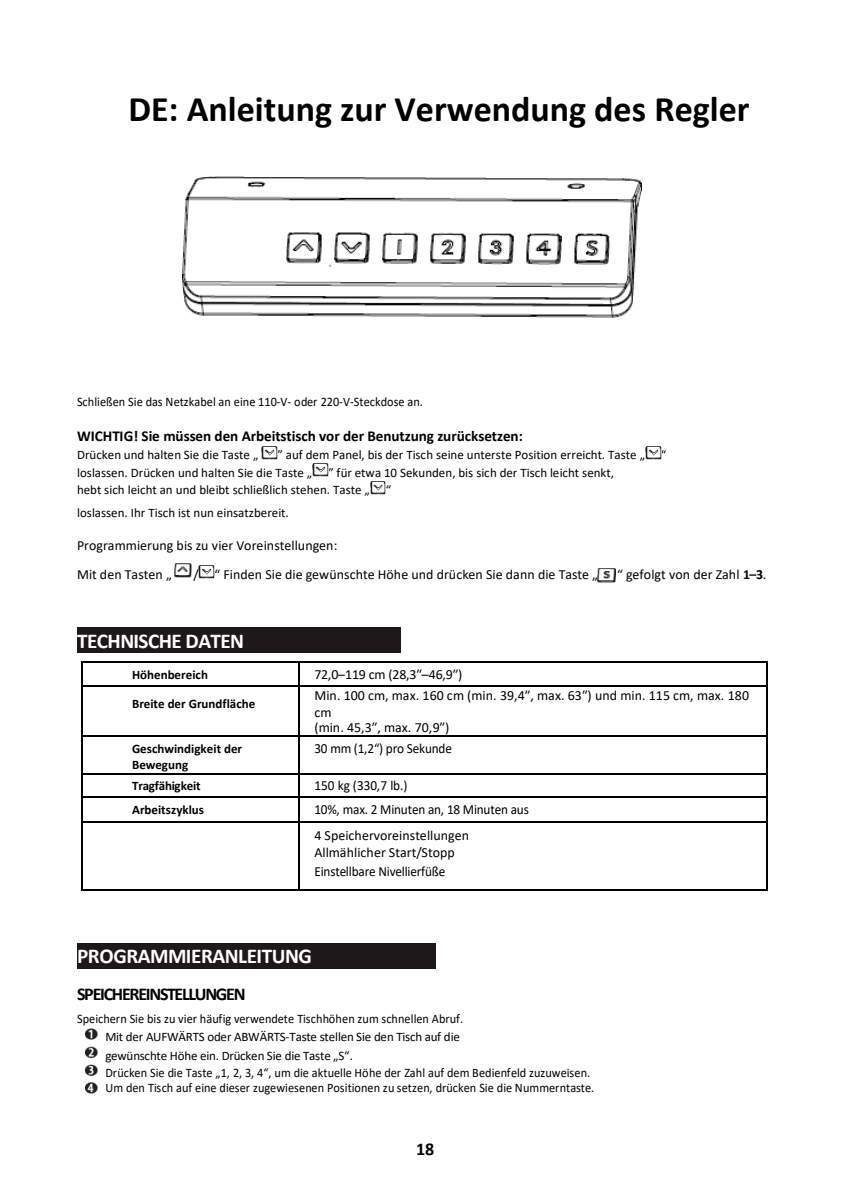
<style>
.page{position:relative;width:844px;height:1193px;background:#fff}
.page>*{position:absolute;margin:0;border:0;box-sizing:border-box;transform-origin:0 0}
.t1{font:700 36px "Calibri";color:#000}
.t2{font:700 21.2px "Calibri";letter-spacing:-.02em;color:#fff}
.t3{font:700 18px "Calibri";letter-spacing:-.07em;color:#000}
.t4{font:700 15.2px "Calibri";color:#000}
.t5{font:14px/16.8px "Calibri";color:#000}
.t6{font:14px "Calibri";color:#000;scale:.95 1}
.t7{font:13px/17.2px "Calibri";color:#000}
.t8{font:13px "Calibri";color:#000;scale:.95 1}
.t9{font:700 13px/16px "Calibri";letter-spacing:-.005em;color:#000}
.s1{font-weight:700}
</style>
<div class="page">
<img style="left:175px;top:563px;width:17px;height:14px">
<img style="left:597px;top:568px;width:17px;height:14px">
<div style="left:77px;top:627px;width:323px;height:26px;background:#1f181b"></div>
<hr style="left:83px;top:661px;width:214px;height:2px;background:#000">
<hr style="left:299px;top:661px;width:467px;height:2px;background:#000">
<hr style="left:81px;top:663px;width:2px;height:21px;background:#000">
<hr style="left:297px;top:663px;width:2px;height:21px;background:#000">
<hr style="left:766px;top:663px;width:2px;height:21px;background:#000">
<hr style="left:83px;top:684px;width:214px;height:2px;background:#000">
<hr style="left:299px;top:684px;width:467px;height:2px;background:#000">
<hr style="left:81px;top:686px;width:2px;height:49px;background:#000">
<hr style="left:297px;top:686px;width:2px;height:49px;background:#000">
<hr style="left:766px;top:686px;width:2px;height:49px;background:#000">
<hr style="left:83px;top:735px;width:214px;height:2px;background:#000">
<hr style="left:299px;top:735px;width:467px;height:2px;background:#000">
<hr style="left:81px;top:737px;width:2px;height:35px;background:#000">
<hr style="left:297px;top:737px;width:2px;height:35px;background:#000">
<hr style="left:766px;top:737px;width:2px;height:35px;background:#000">
<hr style="left:83px;top:772px;width:214px;height:2px;background:#000">
<hr style="left:299px;top:772px;width:467px;height:2px;background:#000">
<hr style="left:81px;top:774px;width:2px;height:22px;background:#000">
<hr style="left:297px;top:774px;width:2px;height:22px;background:#000">
<hr style="left:766px;top:774px;width:2px;height:22px;background:#000">
<hr style="left:83px;top:796px;width:214px;height:2px;background:#000">
<hr style="left:299px;top:796px;width:467px;height:2px;background:#000">
<hr style="left:81px;top:798px;width:2px;height:23px;background:#000">
<hr style="left:297px;top:798px;width:2px;height:23px;background:#000">
<hr style="left:766px;top:798px;width:2px;height:23px;background:#000">
<hr style="left:83px;top:821px;width:214px;height:1px;background:#000">
<hr style="left:299px;top:821px;width:467px;height:1px;background:#000">
<hr style="left:81px;top:822px;width:2px;height:66px;background:#000">
<hr style="left:83px;top:888px;width:214px;height:2px;background:#000">
<hr style="left:297px;top:822px;width:2px;height:66px;background:#000">
<hr style="left:299px;top:888px;width:467px;height:2px;background:#000">
<hr style="left:766px;top:822px;width:2px;height:66px;background:#000">
<div style="left:77px;top:942px;width:358px;height:26px;background:#1f181b"></div>
<img style="left:261px;top:446px;width:16px;height:13px">
<img style="left:645px;top:446px;width:16px;height:13px">
<img style="left:312px;top:463px;width:16px;height:13px">
<img style="left:370px;top:481px;width:15px;height:13px">
<img style="left:199px;top:565px;width:15px;height:13px">
<img style="left:182px;top:177px;width:459px;height:140px">
<img style="left:86px;top:1028px;width:11px;height:65px">
<p class="t1" style="left:128px;top:84px;width:622px">DE: Anleitung zur Verwendung des Regler</p>
<p class="t8" style="left:77px;top:392px;width:365px">Schließen Sie das Netzkabel an eine 110-V- oder 220-V-Steckdose an.</p>
<p class="t4" style="left:77px;top:425px;width:447px">WICHTIG! Sie müssen den Arbeitstisch vor der Benutzung zurücksetzen:</p>
<p class="t7" style="left:77px;top:446px;width:183px">Drücken und halten Sie die Taste „</p>
<p class="t7" style="left:77px;top:446px;width:590px;text-indent:200px">” auf dem Panel, bis der Tisch seine unterste Position erreicht. Taste „ “ loslassen. Drücken und halten Sie die Taste „ ” für etwa 10 Sekunden, bis sich der Tisch leicht senkt,</p>
<p class="t7" style="left:77px;top:478px;width:315px;line-height:23px">hebt sich leicht an und bleibt schließlich stehen. Taste „ “ loslassen. Ihr Tisch ist nun einsatzbereit.</p>
<p class="t5" style="left:77px;top:536px;width:262px">Programmierung bis zu vier Voreinstellungen:</p>
<p class="t5" style="left:77px;top:565px;width:96px">Mit den Tasten „</p>
<p class="t5" style="left:193px;top:565px;width:406px">/ “ Finden Sie die gewünschte Höhe und drücken Sie dann die Taste „</p>
<p class="t5" style="left:616px;top:565px;width:151px">“ gefolgt von der Zahl <span class="s1">1–3</span>.</p>
<p class="t2" style="left:77px;top:625px;width:168px">TECHNISCHE DATEN</p>
<p class="t9" style="left:132px;top:666px;width:77px">Höhenbereich</p>
<p class="t5" style="left:314px;top:665px;width:149px">72,0–119 cm (28,3″–46,9″)</p>
<p class="t9" style="left:132px;top:695px;width:125px">Breite der Grundfläche</p>
<p class="t5" style="left:314px;top:686px;width:436px">Min. 100 cm, max. 160 cm (min. 39,4″, max. 63″) und min. 115 cm, max. 180 cm</p>
<p class="t5" style="left:314px;top:718px;width:136px">(min. 45,3″, max. 70,9″)</p>
<p class="t9" style="left:132px;top:740px;width:111px">Geschwindigkeit der<br>Bewegung</p>
<p class="t6" style="left:314px;top:739px;width:146px">30 mm (1,2“) pro Sekunde</p>
<p class="t9" style="left:132px;top:777px;width:70px">Tragfähigkeit</p>
<p class="t6" style="left:314px;top:775px;width:99px">150 kg (330,7 lb.)</p>
<p class="t9" style="left:132px;top:801px;width:73px">Arbeitszyklus</p>
<p class="t6" style="left:314px;top:799px;width:227px">10%, max. 2 Minuten an, 18 Minuten aus</p>
<p class="t5" style="left:314px;top:826px;width:156px">4 Speichervoreinstellungen<br>Allmählicher Start/Stopp</p>
<p class="t6" style="left:314px;top:861px;width:139px">Einstellbare Nivellierfüße</p>
<p class="t2" style="left:77px;top:940px;width:236px">PROGRAMMIERANLEITUNG</p>
<h1 class="t3" style="left:77px;top:980px;width:170px">SPEICHEREINSTELLUNGEN</h1>
<p class="t8" style="left:77px;top:1009px;width:407px">Speichern Sie bis zu vier häufig verwendete Tischhöhen zum schnellen Abruf.</p>
<p class="t7" style="left:105px;top:1026px;width:355px;line-height:19.2px">Mit der AUFWÄRTS oder ABWÄRTS-Taste stellen Sie den Tisch auf die gewünschte Höhe ein. Drücken Sie die Taste „S“.</p>
<p class="t8" style="left:105px;top:1063px;width:511px">Drücken Sie die Taste „1, 2, 3, 4“, um die aktuelle Höhe der Zahl auf dem Bedienfeld zuzuweisen.</p>
<p class="t8" style="left:105px;top:1078px;width:516px">Um den Tisch auf eine dieser zugewiesenen Positionen zu setzen, drücken Sie die Nummerntaste.</p>
<h3 class="t3" style="left:416px;top:1135px;width:20px">18</h3>
</div>
